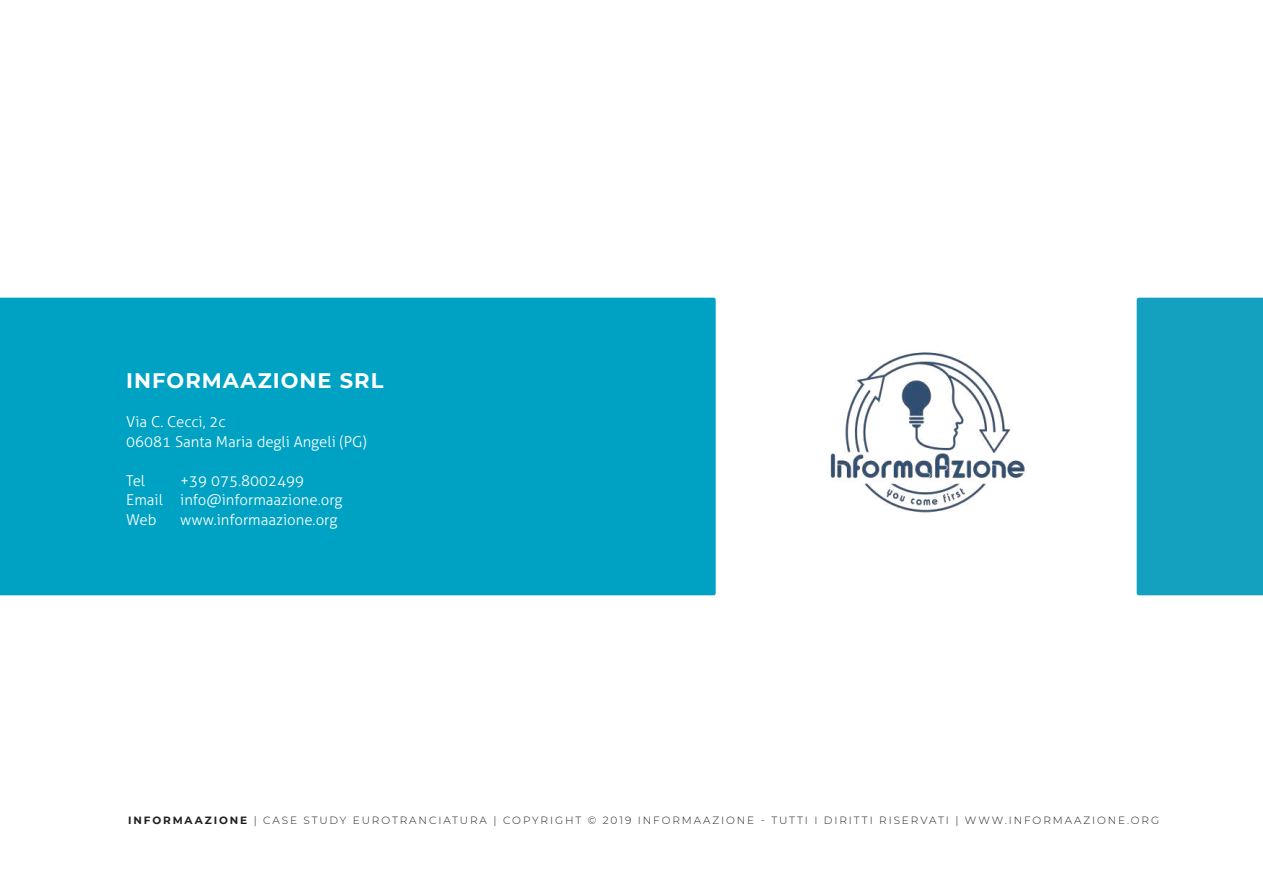
<style>
.page{position:relative;width:1263px;height:893px;background:#fff}
.page>*{position:absolute;margin:0;border:0;box-sizing:border-box;transform-origin:0 0}
.t1{font:700 21px "Montserrat";letter-spacing:.05em;color:#fff}
.t2{font:300 15px/19.5px "Aller";color:#fff}
.t3{font:300 10.5px "Montserrat";letter-spacing:.18em;color:#231f20}
.s1{font-weight:700}
</style>
<div class="page">
<div style="left:0;top:298px;width:716px;height:297px;background:#00a2c4"></div>
<div style="left:1137px;top:298px;width:126px;height:297px;background:#14a1bf"></div>
<img style="left:830px;top:352px;width:195px;height:161px">
<h1 class="t1" style="left:126px;top:366px;width:259px">INFORMAAZIONE SRL</h1>
<h2 class="t2" style="left:126px;top:412px;width:242px">Via C. Cecci, 2c<br>06081 Santa Maria degli Angeli (PG)</h2>
<h2 class="t2" style="left:126px;top:471px;width:20px">Tel</h2>
<h2 class="t2" style="left:126px;top:471px;width:218px;text-indent:54px">+39 075.8002499<br>Email info@informaazione.org<br>Web</h2>
<h2 class="t2" style="left:180px;top:510px;width:159px">www.informaazione.org</h2>
<p class="t3" style="left:128px;top:813px;width:1032px"><span class="s1">INFORMAAZIONE</span> | CASE STUDY EUROTRANCIATURA | COPYRIGHT © 2019 INFORMAAZIONE - TUTTI I DIRITTI RISERVATI | WWW.INFORMAAZIONE.ORG</p>
</div>
